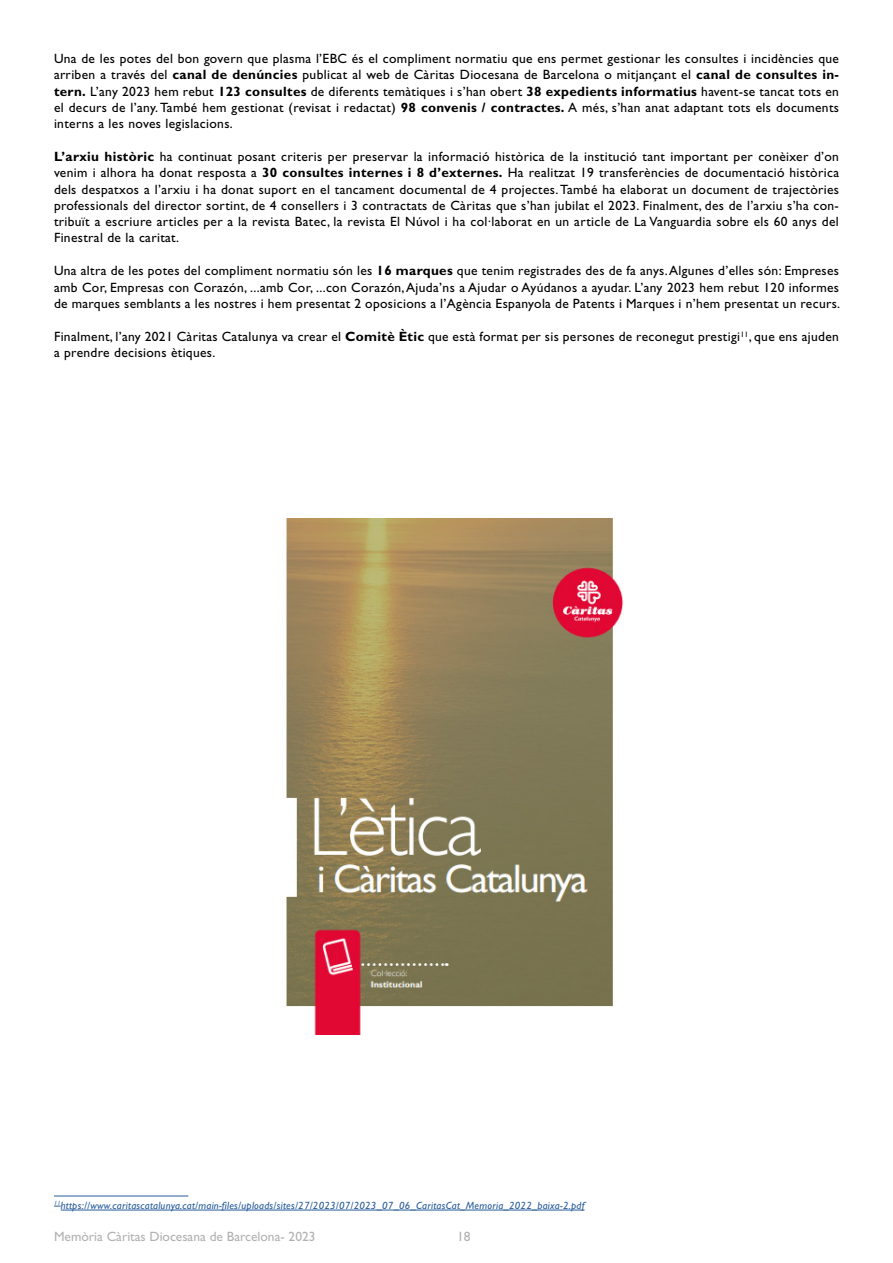
<style>
.page{position:relative;width:893px;height:1263px;background:#fff}
.page>*{position:absolute;margin:0;border:0;box-sizing:border-box;transform-origin:0 0}
.t1{font:13.5px/16.2px "Gill Sans Std";letter-spacing:.025em;color:#000;text-align:justify}
.t2{font:13.5px "Gill Sans Std";color:#b3b2b2}
.t3{font:italic 10.5px "Gill Sans Std";letter-spacing:.025em;color:#275b9b}
.s1{font-weight:700}
</style>
<div class="page">
<img style="left:286px;top:518px;width:337px;height:516px">
<hr style="left:54px;top:1196px;width:134px;height:1px;background:#275b9b">
<hr style="left:61px;top:1210px;width:523px;height:1px;background:#275b9b">
<p class="t1" style="left:54px;top:51px;width:787px">Una de les potes del bon govern que plasma l’EBC és el compliment normatiu que ens permet gestionar les consultes i incidències que arriben a través del <span class="s1">canal de denúncies</span> publicat al web de Càritas Diocesana de Barcelona o mitjançant el <span class="s1">canal de consultes in&shy;tern.</span> L’any 2023 hem rebut <span class="s1">123 consultes</span> de diferents temàtiques i s’han obert <span class="s1">38 expedients informatius</span> havent-se tancat tots en el decurs de l’any. També hem gestionat (revisat i redactat) <span class="s1">98 convenis / contractes.</span> A més, s’han anat adaptant tots els documents interns a les noves legislacions.</p>
<p class="t1" style="left:54px;top:149px;width:787px"><span class="s1">L’arxiu històric</span> ha continuat posant criteris per preservar la informació històrica de la institució tant important per conèixer d’on venim i alhora ha donat resposta a <span class="s1">30 consultes internes i 8 d’externes.</span> Ha realitzat 19 transferències de documentació històrica dels despatxos a l’arxiu i ha donat suport en el tancament documental de 4 projectes. També ha elaborat un document de trajectòries professionals del director sortint, de 4 consellers i 3 contractats de Càritas que s’han jubilat el 2023. Finalment, des de l’arxiu s’ha con&shy;tribuït a escriure articles per a la revista Batec, la revista El Núvol i ha col·laborat en un article de La Vanguardia sobre els 60 anys del Finestral de la caritat.</p>
<p class="t1" style="left:54px;top:263px;width:788px">Una altra de les potes del compliment normatiu són les <span class="s1">16 marques</span> que tenim registrades des de fa anys. Algunes d’elles són: Empreses amb Cor, Empresas con Corazón, ...amb Cor, ...con Corazón, Ajuda’ns a Ajudar o Ayúdanos a ayudar. L’any 2023 hem rebut 120 informes de marques semblants a les nostres i hem presentat 2 oposicions a l’Agència Espanyola de Patents i Marques i n’hem presentat un recurs.</p>
<p class="t1" style="left:54px;top:328px;width:786px">Finalment, l’any 2021 Càritas Catalunya va crear el <span class="s1">Comitè Ètic</span> que està format per sis persones de reconegut prestigi<sup>11</sup>, que ens ajuden a prendre decisions ètiques.</p>
<p class="t3" style="left:54px;top:1199px;width:532px"><sup>11</sup>https://www.caritascatalunya.cat/main-files/uploads/sites/27/2023/07/2023_07_06_CaritasCat_Memoria_2022_baixa-2.pdf</p>
<p class="t2" style="left:54px;top:1229px;width:263px">Memòria Càritas Diocesana de Barcelona- 2023</p>
<p class="t2" style="left:457px;top:1229px;width:15px">18</p>
</div>
